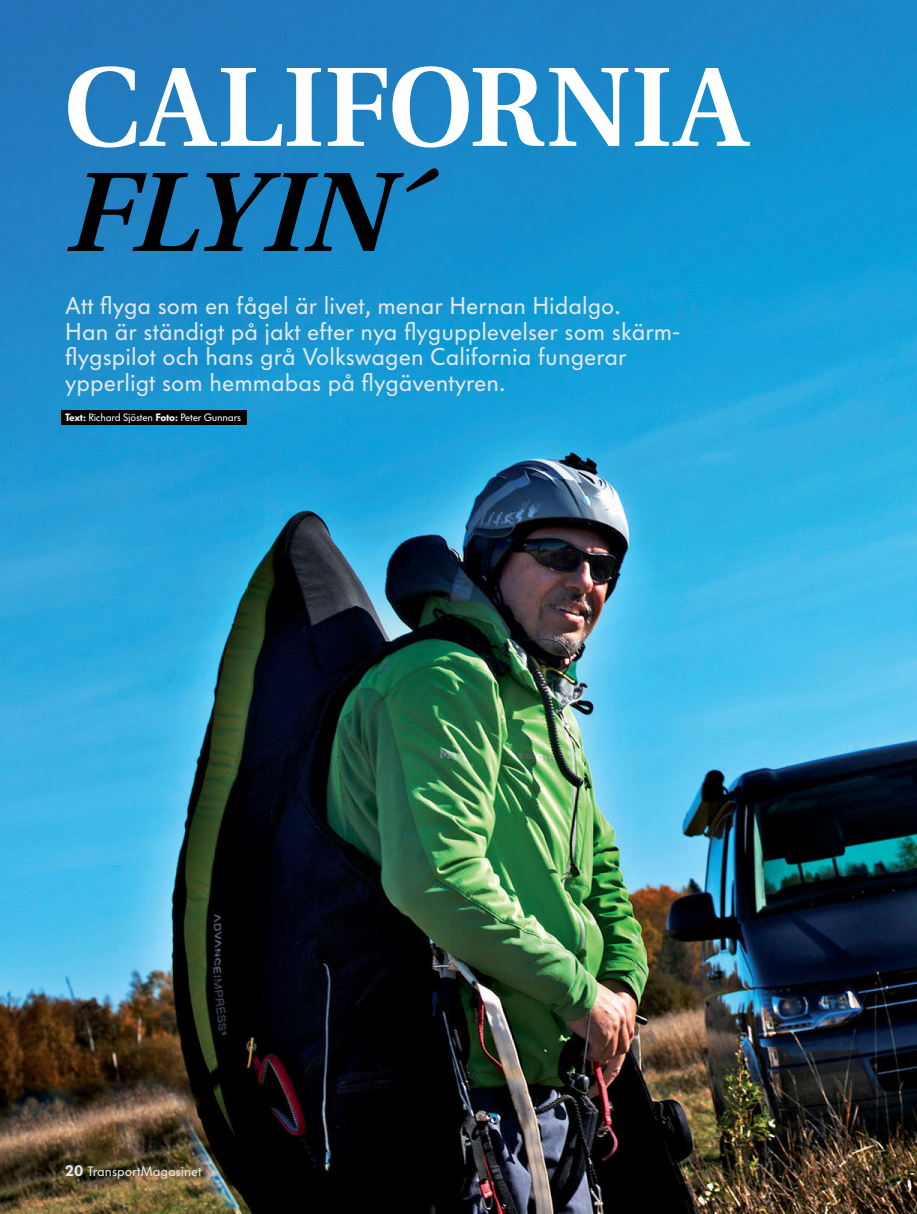
<style>
.page{position:relative;width:917px;height:1214px;background:#fff}
.page>*{position:absolute;margin:0;border:0;box-sizing:border-box;transform-origin:0 0}
.t1{font:600 112.5px "VW Utopia";letter-spacing:.005em;color:#fff}
.t2{font:italic 600 112.5px "VW Utopia";color:#000}
.t3{font:24px/25.8px "VW Headline";color:#e1e8ec}
.t4{font:13.5px "VW Headline";color:#e1e8ec}
.t5{font:10.5px "VW Headline";letter-spacing:-.02em;color:#fff}
.s1{font-weight:900}
.s2{font-weight:900;font-size:15px}
</style>
<div class="page">
<img style="left:0;top:0;width:916px;height:1214px">
<div style="left:62px;top:410px;width:184px;height:14px;background:#000"></div>
<h1 class="t1" style="left:63px;top:44px;width:686px">CALiFORNIA</h1>
<h1 class="t2" style="left:63px;top:149px;width:392px">FLYIN´</h1>
<p class="t3" style="left:65px;top:293px;width:616px">Att flyga som en fågel är livet, menar Hernan Hidalgo.<br>Han är ständigt på jakt efter nya flygupplevelser som skärm&shy;flygspilot och hans grå Volkswagen California fungerar ypperligt som hemmabas på flygäventyren.</p>
<p class="t5" style="left:65px;top:411px;width:177px"><span class="s1">Text:</span> Richard Sjösten <span class="s1">Foto:</span> Peter Gunnars</p>
<p class="t4" style="left:65px;top:1163px;width:138px"><span class="s2">20</span> TransportMagasinet</p>
</div>
